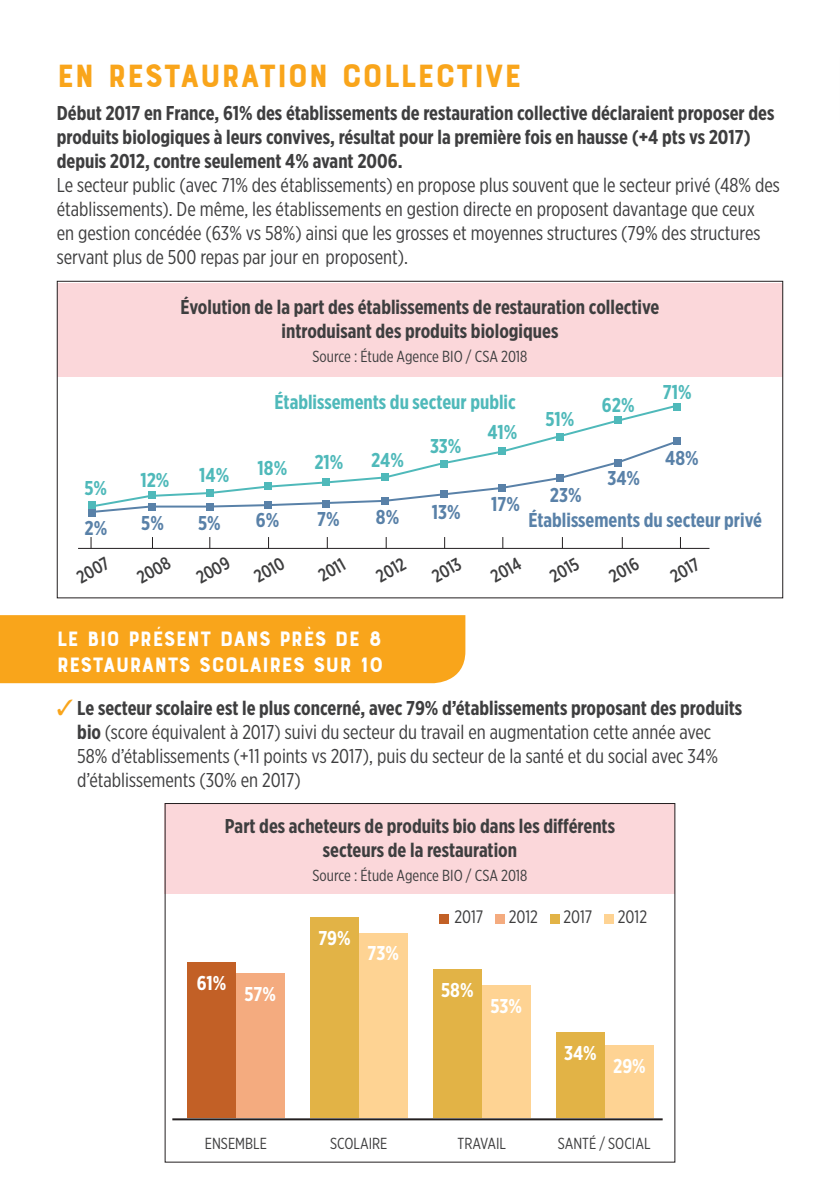
<style>
.page{position:relative;width:840px;height:1191px;background:#fff}
.page>*{position:absolute;margin:0;border:0;box-sizing:border-box;transform-origin:0 0}
.t1{font:34px "Bourton Base";color:#f9a51b}
.t2{font:22px/26.4px "Bourton Base";color:#fff}
.t3{font:20px/24px "Gotham X Narrow";color:#3e3e3f}
.t4{font:700 20px/24px "Gotham X Narrow";color:#3e3e3f;text-align:center}
.t5{font:700 20px "Gotham X Narrow";color:#4fb9ba}
.t6{font:700 20px "Gotham X Narrow";color:#5981a8}
.t7{font:700 20px "Gotham X Narrow";letter-spacing:-.005em;color:#fff}
.t8{font:500 18px "Gotham X Narrow";color:#3e3e3f}
.t9{font:18px "Gotham X Narrow";color:#3e3e3f}
.t10{font:16px "Gotham X Narrow";color:#3e3e3f}
.s1{color:#f9a51b}
.s2{font-weight:700}
</style>
<div class="page">
<div style="left:164px;top:803px;width:511px;height:91px;background:#fbd7da"></div>
<div style="left:187px;top:962px;width:49px;height:156px;background:#c26026"></div>
<div style="left:236px;top:974px;width:48px;height:144px;background:#f4ab7f"></div>
<div style="left:310px;top:917px;width:48px;height:201px;background:#e2b346"></div>
<div style="left:358px;top:933px;width:49px;height:185px;background:#fed393"></div>
<div style="left:433px;top:969px;width:48px;height:149px;background:#e2b346"></div>
<div style="left:481px;top:985px;width:49px;height:133px;background:#fed393"></div>
<div style="left:555px;top:1032px;width:49px;height:86px;background:#e2b346"></div>
<div style="left:604px;top:1045px;width:49px;height:73px;background:#fed393"></div>
<hr style="left:172px;top:1118px;width:490px;height:2px;background:#231f20">
<div style="left:439px;top:914px;width:9px;height:9px;background:#c26026"></div>
<div style="left:495px;top:914px;width:9px;height:9px;background:#f4ab7f"></div>
<div style="left:550px;top:914px;width:9px;height:9px;background:#e2b346"></div>
<div style="left:604px;top:914px;width:9px;height:9px;background:#fed393"></div>
<hr style="left:78px;top:548px;width:631px;height:1px;background:#231f20">
<svg style="left:88px;top:405px;width:590px;height:104px"></svg>
<div style="left:673px;top:437px;width:7px;height:8px;background:#5981a8"></div>
<div style="left:673px;top:403px;width:7px;height:7px;background:#4fb9ba"></div>
<div style="left:614px;top:417px;width:7px;height:7px;background:#4fb9ba"></div>
<div style="left:556px;top:433px;width:7px;height:7px;background:#4fb9ba"></div>
<div style="left:498px;top:447px;width:7px;height:8px;background:#4fb9ba"></div>
<div style="left:440px;top:460px;width:7px;height:7px;background:#4fb9ba"></div>
<div style="left:381px;top:473px;width:7px;height:7px;background:#4fb9ba"></div>
<div style="left:322px;top:478px;width:7px;height:8px;background:#4fb9ba"></div>
<div style="left:264px;top:482px;width:8px;height:8px;background:#4fb9ba"></div>
<div style="left:206px;top:489px;width:7px;height:7px;background:#4fb9ba"></div>
<div style="left:148px;top:492px;width:7px;height:7px;background:#4fb9ba"></div>
<div style="left:89px;top:502px;width:7px;height:7px;background:#4fb9ba"></div>
<div style="left:614px;top:459px;width:7px;height:7px;background:#5981a8"></div>
<div style="left:556px;top:474px;width:7px;height:7px;background:#5981a8"></div>
<div style="left:497px;top:484px;width:8px;height:7px;background:#5981a8"></div>
<div style="left:440px;top:490px;width:7px;height:7px;background:#5981a8"></div>
<div style="left:381px;top:497px;width:7px;height:7px;background:#5981a8"></div>
<div style="left:322px;top:500px;width:8px;height:7px;background:#5981a8"></div>
<div style="left:264px;top:501px;width:8px;height:7px;background:#5981a8"></div>
<div style="left:206px;top:503px;width:7px;height:8px;background:#5981a8"></div>
<div style="left:148px;top:503px;width:7px;height:8px;background:#5981a8"></div>
<div style="left:88px;top:509px;width:8px;height:8px;background:#5981a8"></div>
<div style="left:57px;top:283px;width:725px;height:93px;background:#fbd7da"></div>
<div style="left:0;top:615px;width:465px;height:68px;background:#f9a51b"></div>
<h1 class="t1" style="left:57px;top:55px;width:466px">EN RESTAURATION COLLECTIVE</h1>
<p class="t4" style="left:57px;top:101px;width:718px;text-align:left">Début 2017 en France, 61% des établissements de restauration collective déclaraient proposer des produits biologiques à leurs convives, résultat pour la première fois en hausse (+4 pts vs 2017) depuis 2012, contre seulement 4% avant 2006.</p>
<p class="t3" style="left:57px;top:173px;width:724px">Le secteur public (avec 71% des établissements) en propose plus souvent que le secteur privé (48% des établissements). De même, les établissements en gestion directe en proposent davantage que ceux<br>en gestion concédée (63% vs 58%) ainsi que les grosses et moyennes structures (79% des structures servant plus de 500 repas par jour en proposent).</p>
<p class="t4" style="left:180px;top:294px;width:480px">Évolution de la part des établissements de restauration collective introduisant des produits biologiques</p>
<p class="t10" style="left:312px;top:346px;width:216px">Source : Étude Agence BIO / CSA 2018</p>
<p class="t5" style="left:274px;top:390px;width:243px">Établissements du secteur public</p>
<p class="t5" style="left:430px;top:433px;width:33px">33%</p>
<p class="t5" style="left:257px;top:456px;width:31px">18%</p>
<p class="t5" style="left:314px;top:450px;width:31px">21%</p>
<p class="t5" style="left:371px;top:447px;width:34px">24%</p>
<p class="t5" style="left:140px;top:468px;width:31px">12%</p>
<p class="t5" style="left:199px;top:463px;width:32px">14%</p>
<p class="t5" style="left:84px;top:476px;width:24px">5%</p>
<p class="t6" style="left:84px;top:515px;width:24px">2%</p>
<p class="t6" style="left:141px;top:511px;width:24px">5%</p>
<p class="t6" style="left:198px;top:511px;width:24px">5%</p>
<p class="t6" style="left:256px;top:508px;width:25px">6%</p>
<p class="t6" style="left:317px;top:507px;width:24px">7%</p>
<p class="t6" style="left:376px;top:504px;width:25px">8%</p>
<p class="t6" style="left:431px;top:499px;width:30px">13%</p>
<p class="t5" style="left:487px;top:420px;width:31px">41%</p>
<p class="t6" style="left:491px;top:491px;width:30px">17%</p>
<p class="t5" style="left:545px;top:406px;width:30px">51%</p>
<p class="t6" style="left:549px;top:482px;width:33px">23%</p>
<p class="t5" style="left:601px;top:392px;width:34px">62%</p>
<p class="t6" style="left:607px;top:466px;width:34px">34%</p>
<p class="t5" style="left:662px;top:380px;width:30px">71%</p>
<p class="t6" style="left:664px;top:445px;width:35px">48%</p>
<p class="t6" style="left:528px;top:508px;width:235px">Établissements du secteur privé</p>
<p class="t8" style="left:73px;top:568px;width:36px;rotate:-29deg">2007</p>
<p class="t8" style="left:133px;top:569px;width:37px;rotate:-29deg">2008</p>
<p class="t8" style="left:192px;top:569px;width:37px;rotate:-29deg">2009</p>
<p class="t8" style="left:250px;top:568px;width:33px;rotate:-29deg">2010</p>
<p class="t8" style="left:314px;top:567px;width:29px;rotate:-29deg">2011</p>
<p class="t8" style="left:372px;top:568px;width:32px;rotate:-29deg">2012</p>
<p class="t8" style="left:428px;top:567px;width:32px;rotate:-29deg">2013</p>
<p class="t8" style="left:486px;top:568px;width:33px;rotate:-29deg">2014</p>
<p class="t8" style="left:545px;top:568px;width:32px;rotate:-29deg">2015</p>
<p class="t8" style="left:604px;top:568px;width:33px;rotate:-29deg">2016</p>
<p class="t8" style="left:666px;top:567px;width:32px;rotate:-29deg">2017</p>
<p class="t2" style="left:57px;top:626px;width:328px">LE BIO PRÉSENT DANS PRÈS DE 8<br>RESTAURANTS SCOLAIRES SUR 10</p>
<p class="t3" style="left:77px;top:696px;width:666px;text-indent:-21px"><span class="s1">✓</span> <span class="s2">Le secteur scolaire est le plus concerné, avec 79% d’établissements proposant des produits bio</span> (score équivalent à 2017) suivi du secteur du travail en augmentation cette année avec 58% d’établissements (+11 points vs 2017), puis du secteur de la santé et du social avec 34% d’établissements (30% en 2017)</p>
<p class="t4" style="left:225px;top:813px;width:391px">Part des acheteurs de produits bio dans les différents secteurs de la restauration</p>
<p class="t10" style="left:312px;top:865px;width:216px">Source : Étude Agence BIO / CSA 2018</p>
<p class="t7" style="left:196px;top:970px;width:31px">61%</p>
<p class="t7" style="left:244px;top:982px;width:33px">57%</p>
<p class="t7" style="left:318px;top:925px;width:34px">79%</p>
<p class="t7" style="left:367px;top:941px;width:33px">73%</p>
<p class="t9" style="left:454px;top:906px;width:30px">2017</p>
<p class="t9" style="left:508px;top:906px;width:31px">2012</p>
<p class="t9" style="left:563px;top:906px;width:30px">2017</p>
<p class="t9" style="left:617px;top:906px;width:31px">2012</p>
<p class="t7" style="left:441px;top:977px;width:34px">58%</p>
<p class="t7" style="left:490px;top:993px;width:33px">53%</p>
<p class="t7" style="left:563px;top:1040px;width:34px">34%</p>
<p class="t7" style="left:612px;top:1053px;width:34px">29%</p>
<p class="t10" style="left:205px;top:1133px;width:63px">ENSEMBLE</p>
<p class="t10" style="left:330px;top:1133px;width:59px">SCOLAIRE</p>
<p class="t10" style="left:457px;top:1133px;width:50px">TRAVAIL</p>
<p class="t10" style="left:557px;top:1133px;width:94px">SANTÉ / SOCIAL</p>
</div>
